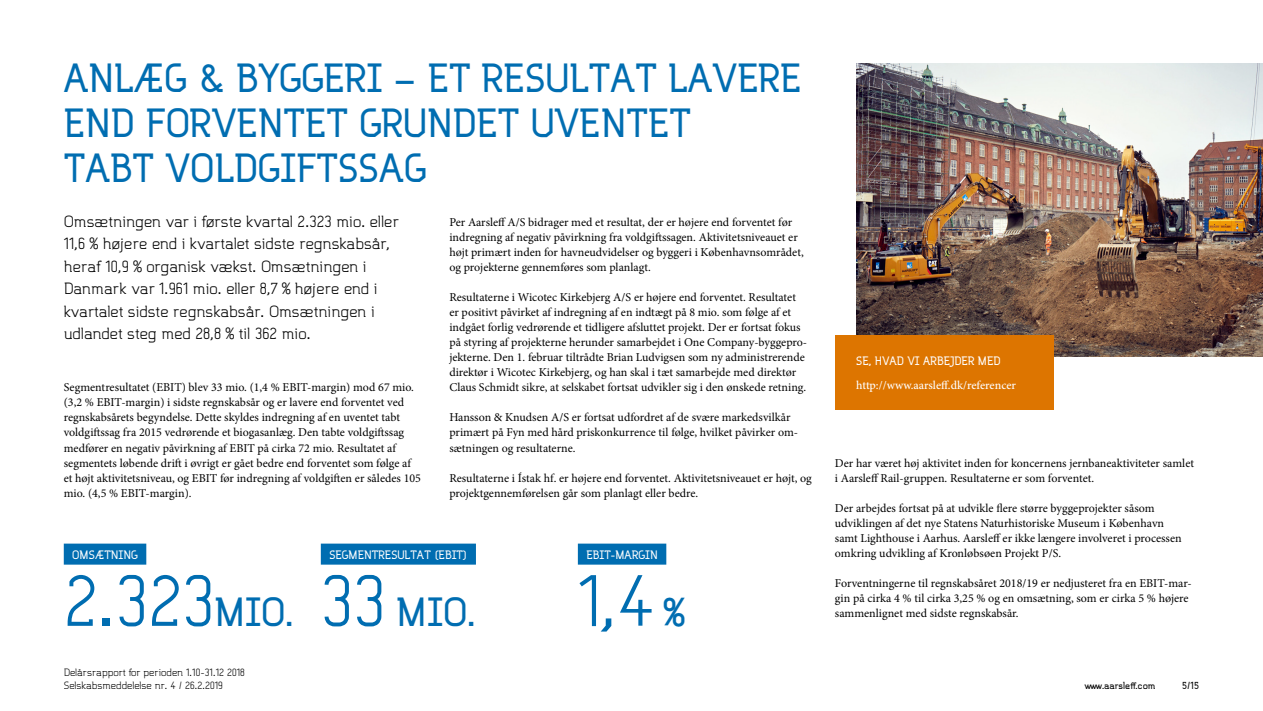
<style>
.page{position:relative;width:1263px;height:711px;background:#fff}
.page>*{position:absolute;margin:0;border:0;box-sizing:border-box;transform-origin:0 0}
.Rubrik{font:67.5px "B Ruston.";color:#006db1}
.Rubrik-2{font:700 37.5px/45px "B Ruston.";color:#006db1}
.Underrubrik{font:15px/22.5px "B Ruston.";color:#000}
.Brodtekst{font:12px/15px "Minion Pro";color:#000}
.LAES_MERE_Link{font:500 12px "Minion Pro";color:#fff}
.FACT_Rubrik{font:700 11.25px "B Ruston.";color:#fff}
.LAES_MERE_Rubrik{font:700 11.25px "B Ruston.";color:#fff}
.t1{font:9.75px/13.5px "B Ruston.";color:#000}
.t2{font:700 9.75px "B Ruston.";color:#000}
.s1{font-weight:700;font-size:37.5px}
.s2{font-weight:400;font-size:67.5px}
</style>
<div class="page">
<img style="left:856px;top:64px;width:407px;height:292px">
<div style="left:835px;top:335px;width:218px;height:75px;background:#dd7500"></div>
<div style="left:64px;top:543px;width:82px;height:21px;background:#006db1"></div>
<div style="left:321px;top:543px;width:155px;height:21px;background:#006db1"></div>
<div style="left:578px;top:543px;width:88px;height:21px;background:#006db1"></div>
<p class="Rubrik-2" style="left:64px;top:55px;width:739px">ANLÆG &amp; BYGGERI – ET RESULTAT LAVERE<br>END FORVENTET GRUNDET UVENTET<br>TABT VOLDGIFTSSAG</p>
<p class="Underrubrik" style="left:64px;top:209px;width:337px">Omsætningen var i første kvartal 2.323 mio. eller 11,6 % højere end i kvartalet sidste regnskabsår, heraf 10,9 % organisk vækst. Omsætningen i Danmark var 1.961 mio. eller 8,7 % højere end i kvartalet sidste regnskabsår. Omsætningen i udlandet steg med 28,8 % til 362 mio.</p>
<p class="Brodtekst" style="left:64px;top:380px;width:359px">Segmentresultatet (EBIT) blev 33 mio. (1,4 % EBIT-margin) mod 67 mio. (3,2 % EBIT-margin) i sidste regnskabsår og er lavere end forventet ved regnskabsårets begyndelse. Dette skyldes indregning af en uventet tabt voldgiftssag fra 2015 vedrørende et biogasanlæg. Den tabte voldgiftssag medfører en negativ påvirkning af EBIT på cirka 72 mio. Resultatet af segmentets løbende drift i øvrigt er gået bedre end forventet som følge af et højt aktivitetsniveau, og EBIT før indregning af voldgiften er således 105 mio. (4,5 % EBIT-margin).</p>
<p class="Brodtekst" style="left:449px;top:215px;width:356px">Per Aarsleff A/S bidrager med et resultat, der er højere end forventet før indregning af negativ påvirkning fra voldgiftssagen. Aktivitetsniveauet er højt primært inden for havneudvidelser og byggeri i Københavnsområdet, og projekterne gennemføres som planlagt.</p>
<p class="Brodtekst" style="left:449px;top:290px;width:359px">Resultaterne i Wicotec Kirkebjerg A/S er højere end forventet. Resultatet er positivt påvirket af indregning af en indtægt på 8 mio. som følge af et indgået forlig vedrørende et tidligere afsluttet projekt. Der er fortsat fokus på styring af projekterne herunder samarbejdet i One Company-byggepro&shy;jekterne. Den 1. februar tiltrådte Brian Ludvigsen som ny administrerende direktør i Wicotec Kirkebjerg, og han skal i tæt samarbejde med direktør Claus Schmidt sikre, at selskabet fortsat udvikler sig i den ønskede retning.</p>
<p class="Brodtekst" style="left:449px;top:410px;width:350px">Hansson &amp; Knudsen A/S er fortsat udfordret af de svære markedsvilkår primært på Fyn med hård priskonkurrence til følge, hvilket påvirker om&shy;sætningen og resultaterne.</p>
<p class="Brodtekst" style="left:449px;top:470px;width:364px">Resultaterne i Ístak hf. er højere end forventet. Aktivitetsniveauet er højt, og projektgennemførelsen går som planlagt eller bedre.</p>
<p class="FACT_Rubrik" style="left:72px;top:547px;width:67px">OMSÆTNING</p>
<p class="Rubrik" style="left:64px;top:550px;width:231px">2.323<span class="s1">MIO.</span></p>
<p class="t1" style="left:64px;top:664px;width:183px">Delårsrapport for perioden 1.10-31.12 2018<br>Selskabsmeddelelse nr. 4 / 26.2.2019</p>
<p class="FACT_Rubrik" style="left:329px;top:547px;width:140px">SEGMENTRESULTAT (EBIT)</p>
<p class="Rubrik-2" style="left:321px;top:589px;width:156px"><span class="s2">33</span> MIO.</p>
<p class="FACT_Rubrik" style="left:586px;top:547px;width:73px">EBIT-MARGIN</p>
<p class="Rubrik" style="left:578px;top:550px;width:109px">1,4 <span class="s1">%</span></p>
<p class="LAES_MERE_Rubrik" style="left:856px;top:354px;width:146px">SE, HVAD VI ARBEJDER MED</p>
<p class="LAES_MERE_Link" style="left:856px;top:376px;width:161px">http://www.aarsleff.dk/referencer</p>
<p class="Brodtekst" style="left:835px;top:455px;width:361px">Der har været høj aktivitet inden for koncernens jernbaneaktiviteter samlet i Aarsleff Rail-gruppen. Resultaterne er som forventet.</p>
<p class="Brodtekst" style="left:835px;top:500px;width:348px">Der arbejdes fortsat på at udvikle flere større byggeprojekter såsom udviklingen af det nye Statens Naturhistoriske Museum i København samt Lighthouse i Aarhus. Aarsleff er ikke længere involveret i processen omkring udvikling af Kronløbsøen Projekt P/S.</p>
<p class="Brodtekst" style="left:835px;top:575px;width:358px">Forventningerne til regnskabsåret 2018/19 er nedjusteret fra en EBIT-mar&shy;gin på cirka 4 % til cirka 3,25 % og en omsætning, som er cirka 5 % højere sammenlignet med sidste regnskabsår.</p>
<p class="t2" style="left:1084px;top:679px;width:73px">www.aarsleff.com</p>
<p class="t2" style="left:1182px;top:679px;width:19px">5/15</p>
</div>
